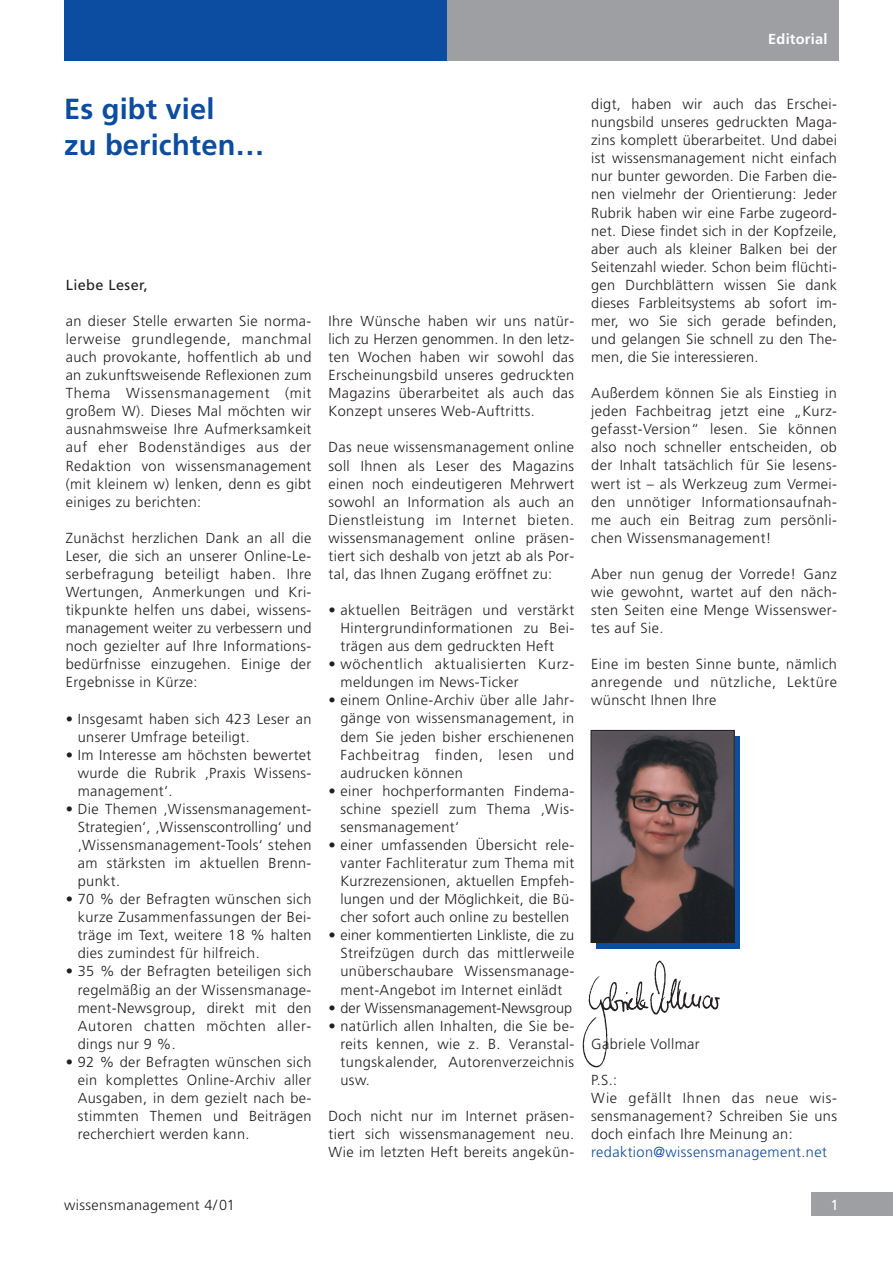
<style>
.page{position:relative;width:893px;height:1263px;background:#fff}
.page>*{position:absolute;margin:0;border:0;box-sizing:border-box;transform-origin:0 0}
.t1{font:700 29.1px/36.2px "Frutiger";letter-spacing:.005em;color:#0d4da1}
.t2{font:300 14.55px/18px "Frutiger";letter-spacing:.03em;color:#231f20;text-align:justify}
.t3{font:300 14.55px/18px "Frutiger";letter-spacing:.05em;color:#231f20}
.t4{font:300 14.55px "Frutiger";color:#231f20}
.t5{font:300 14.55px "Frutiger";letter-spacing:.03em;color:#0d4da1}
.t6{font:14.55px "Frutiger";letter-spacing:.03em;color:#231f20}
.t7{font:700 14.55px "Frutiger";letter-spacing:.015em;color:#fff}
.t8{font:14.55px "Frutiger";color:#fff}
</style>
<div class="page">
<div style="left:436px;top:0;width:402px;height:61px;background:#9d9fa2"></div>
<div style="left:64px;top:0;width:383px;height:61px;background:#0d4da1"></div>
<div style="left:596px;top:736px;width:144px;height:213px;background:#0d4da1"></div>
<img style="left:592px;top:732px;width:140px;height:209px">
<div style="left:590px;top:730px;width:144px;height:213px;border:1px solid #231f20"></div>
<img style="left:582px;top:960px;width:138px;height:108px">
<div style="left:810px;top:1193px;width:82px;height:23px;background:#9d9fa2"></div>
<p class="t7" style="left:768px;top:33px;width:61px">Editorial</p>
<h1 class="t1" style="left:64px;top:93px;width:202px">Es gibt viel<br>zu berichten…</h1>
<p class="t6" style="left:66px;top:279px;width:84px">Liebe Leser,</p>
<p class="t2" style="left:66px;top:313px;width:247px">an dieser Stelle erwarten Sie norma&shy;lerweise grundlegende, manchmal auch provokante, hoffentlich ab und an zukunftsweisende Reflexionen zum Thema Wissensmanagement (mit großem W). Dieses Mal möchten wir ausnahmsweise Ihre Aufmerksamkeit auf eher Bodenständiges aus der Redaktion von wissensmanagement (mit kleinem w) lenken, denn es gibt einiges zu berichten:</p>
<p class="t2" style="left:66px;top:530px;width:247px">Zunächst herzlichen Dank an all die Leser, die sich an unserer Online-Le&shy;serbefragung beteiligt haben. Ihre Wertungen, Anmerkungen und Kri&shy;tikpunkte helfen uns dabei, wissens&shy;management weiter zu verbessern und noch gezielter auf Ihre Informations&shy;bedürfnisse einzugehen. Einige der Ergebnisse in Kürze:</p>
<p class="t2" style="left:78px;top:711px;width:235px;text-indent:-12px">• Insgesamt haben sich 423 Leser an unserer Umfrage beteiligt.</p>
<p class="t2" style="left:78px;top:747px;width:235px;text-indent:-12px">• Im Interesse am höchsten bewertet wurde die Rubrik ‚Praxis Wissens&shy;management‘.</p>
<p class="t2" style="left:78px;top:801px;width:235px;text-indent:-12px">• Die Themen ‚Wissensmanagement-Strategien‘, ‚Wissenscontrolling‘ und ‚Wissensmanagement-Tools‘ stehen am stärksten im aktuellen Brenn&shy;punkt.</p>
<p class="t2" style="left:78px;top:891px;width:235px;text-indent:-12px">• 70 % der Befragten wünschen sich kurze Zusammenfassungen der Bei&shy;träge im Text, weitere 18 % halten dies zumindest für hilfreich.</p>
<p class="t2" style="left:78px;top:964px;width:235px;text-indent:-12px">• 35 % der Befragten beteiligen sich regelmäßig an der Wissensmanage&shy;ment-Newsgroup, direkt mit den Autoren chatten möchten aller&shy;dings nur 9 %.</p>
<p class="t2" style="left:78px;top:1054px;width:235px;text-indent:-12px">• 92 % der Befragten wünschen sich ein komplettes Online-Archiv aller Ausgaben, in dem gezielt nach be&shy;stimmten Themen und Beiträgen recherchiert werden kann.</p>
<p class="t2" style="left:328px;top:313px;width:247px">Ihre Wünsche haben wir uns natür&shy;lich zu Herzen genommen. In den letz&shy;ten Wochen haben wir sowohl das Erscheinungsbild unseres gedruckten Magazins überarbeitet als auch das Konzept unseres Web-Auftritts.</p>
<p class="t2" style="left:328px;top:440px;width:247px">Das neue wissensmanagement online soll Ihnen als Leser des Magazins einen noch eindeutigeren Mehrwert sowohl an Information als auch an Dienstleistung im Internet bieten. wissensmanagement online präsen&shy;tiert sich deshalb von jetzt ab als Por&shy;tal, das Ihnen Zugang eröffnet zu:</p>
<p class="t2" style="left:340px;top:602px;width:235px;text-indent:-12px">• aktuellen Beiträgen und verstärkt Hintergrundinformationen zu Bei&shy;trägen aus dem gedruckten Heft</p>
<p class="t3" style="left:340px;top:656px;width:235px;text-indent:-12px">• wöchentlich aktualisierten Kurz&shy;meldungen im News-Ticker</p>
<p class="t2" style="left:340px;top:692px;width:235px;text-indent:-12px">• einem Online-Archiv über alle Jahr&shy;gänge von wissensmanagement, in dem Sie jeden bisher erschienenen Fachbeitrag finden, lesen und audrucken können</p>
<p class="t2" style="left:340px;top:783px;width:235px;text-indent:-12px">• einer hochperformanten Findema&shy;schine speziell zum Thema ‚Wis&shy;sensmanagement‘</p>
<p class="t2" style="left:340px;top:837px;width:235px;text-indent:-12px">• einer umfassenden Übersicht rele&shy;vanter Fachliteratur zum Thema mit Kurzrezensionen, aktuellen Empfeh&shy;lungen und der Möglichkeit, die Bü&shy;cher sofort auch online zu bestellen</p>
<p class="t2" style="left:340px;top:927px;width:235px;text-indent:-12px">• einer kommentierten Linkliste, die zu Streifzügen durch das mittlerweile unüberschaubare Wissensmanage&shy;ment-Angebot im Internet einlädt</p>
<p class="t4" style="left:328px;top:1002px;width:245px">• der Wissensmanagement-Newsgroup</p>
<p class="t2" style="left:340px;top:1018px;width:235px;text-indent:-12px">• natürlich allen Inhalten, die Sie be&shy;reits kennen, wie z. B. Veranstal&shy;tungskalender, Autorenverzeichnis usw.</p>
<p class="t2" style="left:328px;top:1108px;width:247px">Doch nicht nur im Internet präsen&shy;tiert sich wissensmanagement neu.<br>Wie im letzten Heft bereits angekün-</p>
<p class="t2" style="left:591px;top:96px;width:247px">digt, haben wir auch das Erschei&shy;nungsbild unseres gedruckten Maga&shy;zins komplett überarbeitet. Und dabei ist wissensmanagement nicht einfach nur bunter geworden. Die Farben die&shy;nen vielmehr der Orientierung: Jeder Rubrik haben wir eine Farbe zugeord&shy;net. Diese findet sich in der Kopfzeile, aber auch als kleiner Balken bei der Seitenzahl wieder. Schon beim flüchti&shy;gen Durchblättern wissen Sie dank dieses Farbleitsystems ab sofort im&shy;mer, wo Sie sich gerade befinden, und gelangen Sie schnell zu den The&shy;men, die Sie interessieren.</p>
<p class="t2" style="left:591px;top:385px;width:247px">Außerdem können Sie als Einstieg in jeden Fachbeitrag jetzt eine „Kurz&shy;gefasst-Version“ lesen. Sie können also noch schneller entscheiden, ob der Inhalt tatsächlich für Sie lesens&shy;wert ist – als Werkzeug zum Vermei&shy;den unnötiger Informationsaufnah&shy;me auch ein Beitrag zum persönli&shy;chen Wissensmanagement!</p>
<p class="t2" style="left:591px;top:566px;width:247px">Aber nun genug der Vorrede! Ganz wie gewohnt, wartet auf den näch&shy;sten Seiten eine Menge Wissenswer&shy;tes auf Sie.</p>
<p class="t2" style="left:591px;top:656px;width:247px">Eine im besten Sinne bunte, nämlich anregende und nützliche, Lektüre wünscht Ihnen Ihre</p>
<p class="t2" style="left:591px;top:1036px;width:110px">Gabriele Vollmar</p>
<p class="t2" style="left:591px;top:1072px;width:247px;text-align:left">P.S.:<br>Wie gefällt Ihnen das neue wis&shy;sensmanagement? Schreiben Sie uns doch einfach Ihre Meinung an:</p>
<p class="t5" style="left:591px;top:1146px;width:237px">redaktion@wissensmanagement.net</p>
<p class="t2" style="left:64px;top:1197px;width:172px">wissensmanagement 4/01</p>
<p class="t8" style="left:830px;top:1199px;width:10px">1</p>
</div>
